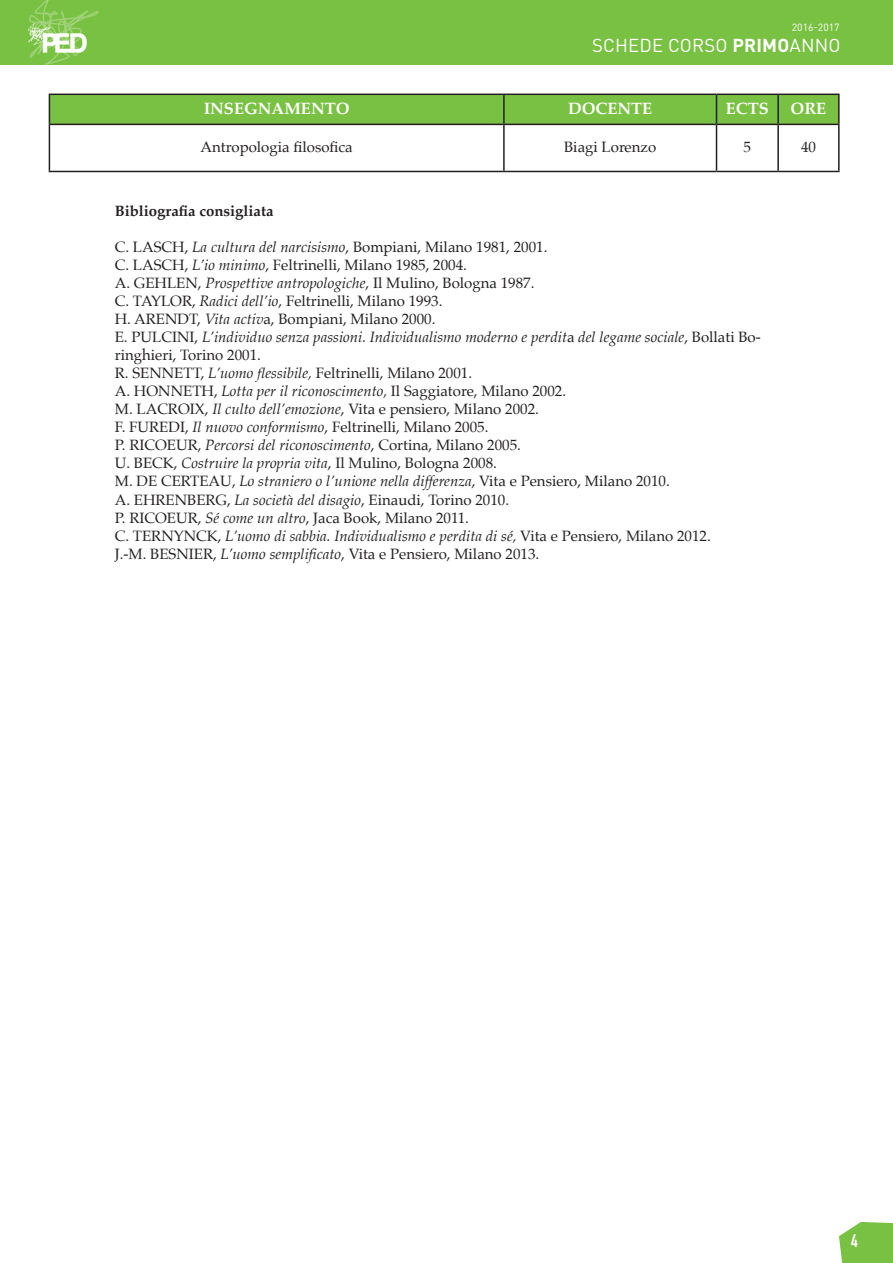
<style>
.page{position:relative;width:893px;height:1263px;background:#fff}
.page>*{position:absolute;margin:0;border:0;box-sizing:border-box;transform-origin:0 0}
.t1{font:18.45px "DIN Pro";letter-spacing:.01em;color:#fff}
.t2{font:700 17.85px "DIN Condensed";color:#fff}
.t3{font:700 16.5px "Palatino";color:#fff}
.testo{font:15px "Palatino";color:#231f20}
.testo-2{font:italic 15px/18px "Palatino";color:#231f20}
.testo-3{font:700 15px "Palatino";color:#231f20}
.t4{font:10.35px "DIN Pro";color:#fff}
.s1{font-weight:700}
.s2{font-style:italic}
.s3{font-style:normal}
</style>
<div class="page">
<svg style="left:839px;top:1222px;width:54px;height:41px;background:#85c654"></svg>
<div style="left:0;top:0;width:893px;height:65px;background:#79c142"></div>
<svg style="left:28px;top:0;width:71px;height:65px"></svg>
<svg style="left:49px;top:94px;width:789px;height:30px;background:#74b840"></svg>
<hr style="left:778px;top:94px;width:62px;height:1px;background:#231f20">
<hr style="left:777px;top:95px;width:2px;height:29px;background:#231f20">
<hr style="left:838px;top:95px;width:2px;height:29px;background:#231f20">
<hr style="left:49px;top:124px;width:455px;height:1px;background:#231f20">
<hr style="left:49px;top:125px;width:1px;height:46px;background:#231f20">
<hr style="left:504px;top:124px;width:212px;height:1px;background:#231f20">
<hr style="left:503px;top:125px;width:2px;height:46px;background:#231f20">
<hr style="left:716px;top:124px;width:62px;height:1px;background:#231f20">
<hr style="left:716px;top:125px;width:1px;height:46px;background:#231f20">
<hr style="left:778px;top:124px;width:62px;height:1px;background:#231f20">
<hr style="left:777px;top:125px;width:2px;height:46px;background:#231f20">
<hr style="left:838px;top:125px;width:2px;height:46px;background:#231f20">
<hr style="left:49px;top:171px;width:455px;height:1px;background:#231f20">
<hr style="left:504px;top:171px;width:212px;height:1px;background:#231f20">
<hr style="left:716px;top:171px;width:62px;height:1px;background:#231f20">
<hr style="left:778px;top:171px;width:62px;height:1px;background:#231f20">
<p class="t4" style="left:792px;top:21px;width:49px">2016-2017</p>
<p class="t1" style="left:592px;top:33px;width:250px">SCHEDE CORSO <span class="s1">PRIMO</span>ANNO</p>
<p class="t3" style="left:204px;top:94px;width:147px">INSEGNAMENTO</p>
<p class="t3" style="left:568px;top:94px;width:86px">DOCENTE</p>
<p class="t3" style="left:726px;top:94px;width:45px">ECTS</p>
<p class="t3" style="left:791px;top:94px;width:37px">ORE</p>
<p class="testo" style="left:201px;top:134px;width:154px">Antropologia filosofica</p>
<p class="testo" style="left:564px;top:134px;width:94px">Biagi Lorenzo</p>
<p class="testo" style="left:744px;top:134px;width:9px">5</p>
<p class="testo" style="left:801px;top:134px;width:16px">40</p>
<p class="testo-3" style="left:115px;top:199px;width:160px">Bibliografia consigliata</p>
<p class="testo" style="left:115px;top:235px;width:434px">C. LASCH, <span class="s2">La cultura del narcisismo</span>, Bompiani, Milano 1981, 2001.</p>
<p class="testo" style="left:115px;top:253px;width:354px">C. LASCH, <span class="s2">L’io minimo</span>, Feltrinelli, Milano 1985, 2004.</p>
<p class="testo" style="left:115px;top:271px;width:421px">A. GEHLEN, <span class="s2">Prospettive antropologiche</span>, Il Mulino, Bologna 1987.</p>
<p class="testo" style="left:115px;top:289px;width:329px">C. TAYLOR, <span class="s2">Radici dell’io</span>, Feltrinelli, Milano 1993.</p>
<p class="testo" style="left:115px;top:307px;width:322px">H. ARENDT, <span class="s2">Vita activ</span>a, Bompiani, Milano 2000.</p>
<p class="testo-2" style="left:115px;top:328px;width:647px"><span class="s3">E. PULCINI,</span> L’individuo senza passioni. Individualismo moderno e perdit<span class="s3">a</span> del legame sociale<span class="s3">, Bollati Bo&shy;ringhieri, Torino 2001.</span></p>
<p class="testo" style="left:115px;top:361px;width:359px">R. SENNETT, <span class="s2">L’uomo flessibile,</span> Feltrinelli, Milano 2001.</p>
<p class="testo" style="left:115px;top:379px;width:453px">A. HONNETH, <span class="s2">Lotta per il riconoscimento,</span> Il Saggiatore, Milano 2002.</p>
<p class="testo" style="left:115px;top:397px;width:426px">M. LACROIX, <span class="s2">Il culto dell’emozione</span>, Vita e pensiero, Milano 2002.</p>
<p class="testo" style="left:115px;top:415px;width:375px">F. FUREDI, <span class="s2">Il nuovo conformismo</span>, Feltrinelli, Milano 2005.</p>
<p class="testo" style="left:115px;top:433px;width:408px">P. RICOEUR, <span class="s2">Percorsi del riconoscimento</span>, Cortina, Milano 2005.</p>
<p class="testo" style="left:115px;top:451px;width:384px">U. BECK, <span class="s2">Costruire la propria vita</span>, Il Mulino, Bologna 2008.</p>
<p class="testo" style="left:115px;top:469px;width:556px">M. DE CERTEAU, <span class="s2">Lo straniero o l’unione nella differenza</span>, Vita e Pensiero, Milano 2010.</p>
<p class="testo" style="left:115px;top:487px;width:396px">A. EHRENBERG, <span class="s2">La società del disagio</span>, Einaudi, Torino 2010.</p>
<p class="testo" style="left:115px;top:505px;width:356px">P. RICOEUR, <span class="s2">Sé come un altro</span>, Jaca Book, Milano 2011.</p>
<p class="testo-2" style="left:115px;top:526px;width:598px"><span class="s3">C. TERNYNCK,</span> L’uomo di sabbia. Individualismo e perdita di sé, <span class="s3">Vita e Pensiero, Milano 2012.</span></p>
<p class="testo" style="left:115px;top:541px;width:426px">J.-M. BESNIER, <span class="s2">L’uomo semplificato</span>, Vita e Pensiero, Milano 2013.</p>
<p class="t2" style="left:851px;top:1228px;width:8px">4</p>
</div>
